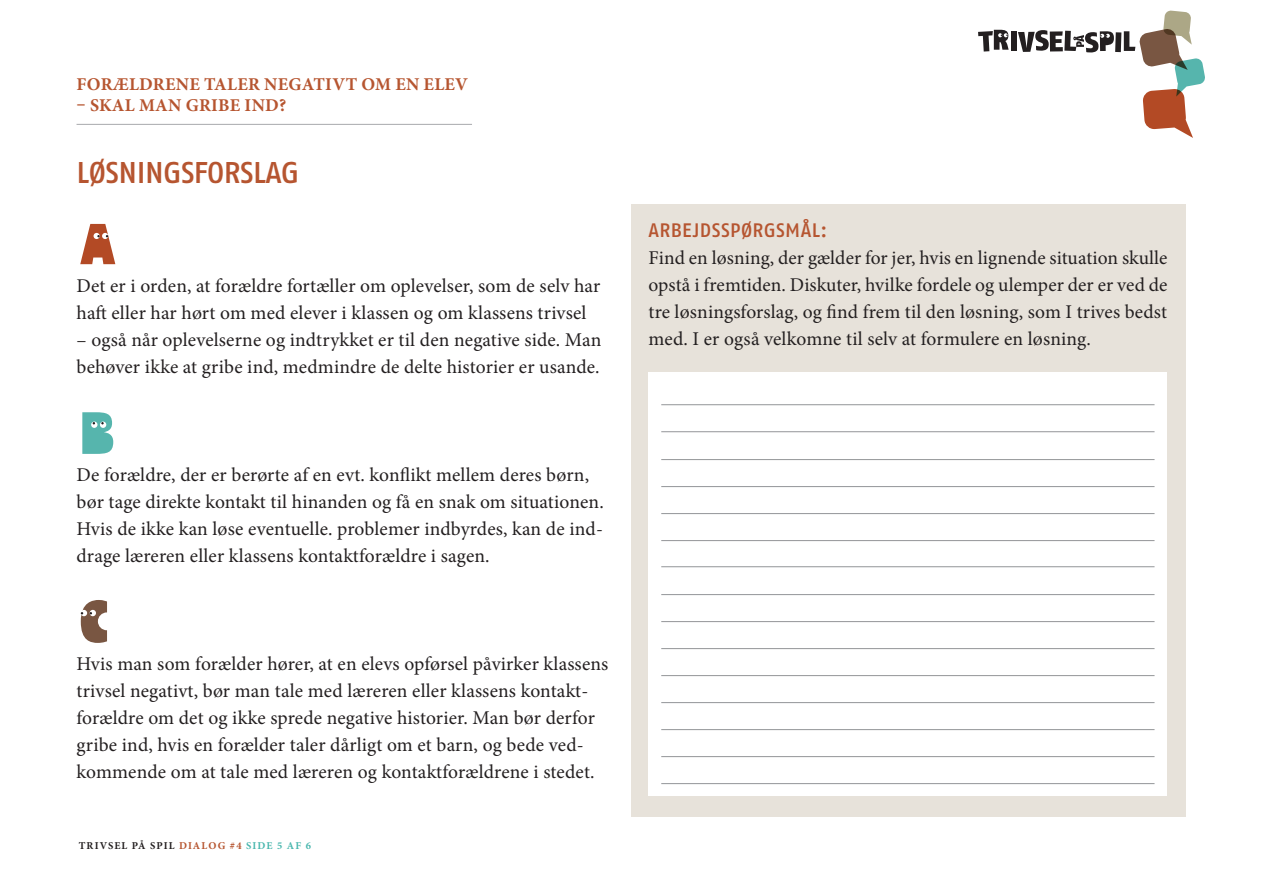
<style>
.page{position:relative;width:1263px;height:893px;background:#fff}
.page>*{position:absolute;margin:0;border:0;box-sizing:border-box;transform-origin:0 0}
.t1{font:500 30px "Fago No";letter-spacing:-.02em;color:#b65530}
._4_Brød{font:19.5px/27px "Minion Pro";letter-spacing:.01em;color:#231f20}
._3_Rubrik_lille{font:500 19.5px "Fago No";letter-spacing:.015em;color:#b65530}
._2_Trompet{font:700 18px "Minion Pro";letter-spacing:.015em;color:#b65530}
.t2{font:700 10.5px "Minion Pro";letter-spacing:.11em;color:#231f20}
.s1{color:#b65530}
.s2{color:#4ab7ae}
</style>
<div class="page">
<div style="left:631px;top:204px;width:555px;height:612px;background:#e7e2da"></div>
<div style="left:648px;top:372px;width:519px;height:423px;background:#fff"></div>
<hr style="left:661px;top:404px;width:493px;height:1px;background:#939598">
<hr style="left:661px;top:431px;width:493px;height:1px;background:#939598">
<hr style="left:661px;top:459px;width:493px;height:1px;background:#939598">
<hr style="left:661px;top:486px;width:493px;height:1px;background:#939598">
<hr style="left:661px;top:513px;width:493px;height:1px;background:#939598">
<hr style="left:661px;top:540px;width:493px;height:1px;background:#939598">
<hr style="left:661px;top:566px;width:493px;height:1px;background:#939598">
<hr style="left:661px;top:594px;width:493px;height:1px;background:#939598">
<hr style="left:661px;top:621px;width:493px;height:1px;background:#939598">
<hr style="left:661px;top:648px;width:493px;height:1px;background:#939598">
<hr style="left:661px;top:675px;width:493px;height:1px;background:#939598">
<hr style="left:661px;top:702px;width:493px;height:1px;background:#939598">
<hr style="left:661px;top:729px;width:493px;height:1px;background:#939598">
<hr style="left:661px;top:756px;width:493px;height:1px;background:#939598">
<hr style="left:661px;top:783px;width:493px;height:1px;background:#939598">
<div style="left:1011px;top:31px;width:5px;height:20px;background:#231f20"></div>
<svg style="left:978px;top:30px;width:31px;height:22px"></svg>
<svg style="left:1018px;top:11px;width:187px;height:127px"></svg>
<hr style="left:77px;top:124px;width:395px;height:1px;background:#a8a9ad">
<svg style="left:80px;top:224px;width:35px;height:40px"></svg>
<svg style="left:82px;top:412px;width:31px;height:42px"></svg>
<svg style="left:81px;top:600px;width:26px;height:43px"></svg>
<p class="_2_Trompet" style="left:77px;top:71px;width:393px">FORÆLDRENE TALER NEGATIVT OM EN ELEV</p>
<p class="_2_Trompet" style="left:77px;top:93px;width:211px">– SKAL MAN GRIBE IND?</p>
<p class="t1" style="left:77px;top:155px;width:224px">LØSNINGSFORSLAG</p>
<p class="_4_Brød" style="left:77px;top:272px;width:525px">Det er i orden, at forældre fortæller om oplevelser, som de selv har haft eller har hørt om med elever i klassen og om klassens trivsel</p>
<p class="_4_Brød" style="left:77px;top:326px;width:526px">– også når oplevelserne og indtrykket er til den negative side. Man behøver ikke at gribe ind, medmindre de delte historier er usande.</p>
<p class="_4_Brød" style="left:77px;top:461px;width:529px">De forældre, der er berørte af en evt. konflikt mellem deres børn, bør tage direkte kontakt til hinanden og få en snak om situationen.<br>Hvis de ikke kan løse eventuelle. problemer indbyrdes, kan de ind&shy;drage læreren eller klassens kontaktforældre i sagen.</p>
<p class="_4_Brød" style="left:77px;top:650px;width:533px">Hvis man som forælder hører, at en elevs opførsel påvirker klassens trivsel negativt, bør man tale med læreren eller klassens kontakt&shy;forældre om det og ikke sprede negative historier. Man bør derfor gribe ind, hvis en forælder taler dårligt om et barn, og bede ved&shy;kommende om at tale med læreren og kontaktforældrene i stedet.</p>
<p class="t2" style="left:79px;top:838px;width:234px">TRIVSEL PÅ SPIL <span class="s1">DIALOG #4</span> <span class="s2">SIDE 5 AF 6</span></p>
<p class="_3_Rubrik_lille" style="left:648px;top:219px;width:180px">ARBEJDSSPØRGSMÅL:</p>
<p class="_4_Brød" style="left:648px;top:245px;width:520px;text-align:justify">Find en løsning, der gælder for jer, hvis en lignende situation skulle opstå i fremtiden. Diskuter, hvilke fordele og ulemper der er ved de tre løsningsforslag, og find frem til den løsning, som I trives bedst med. I er også velkomne til selv at formulere en løsning.</p>
</div>
